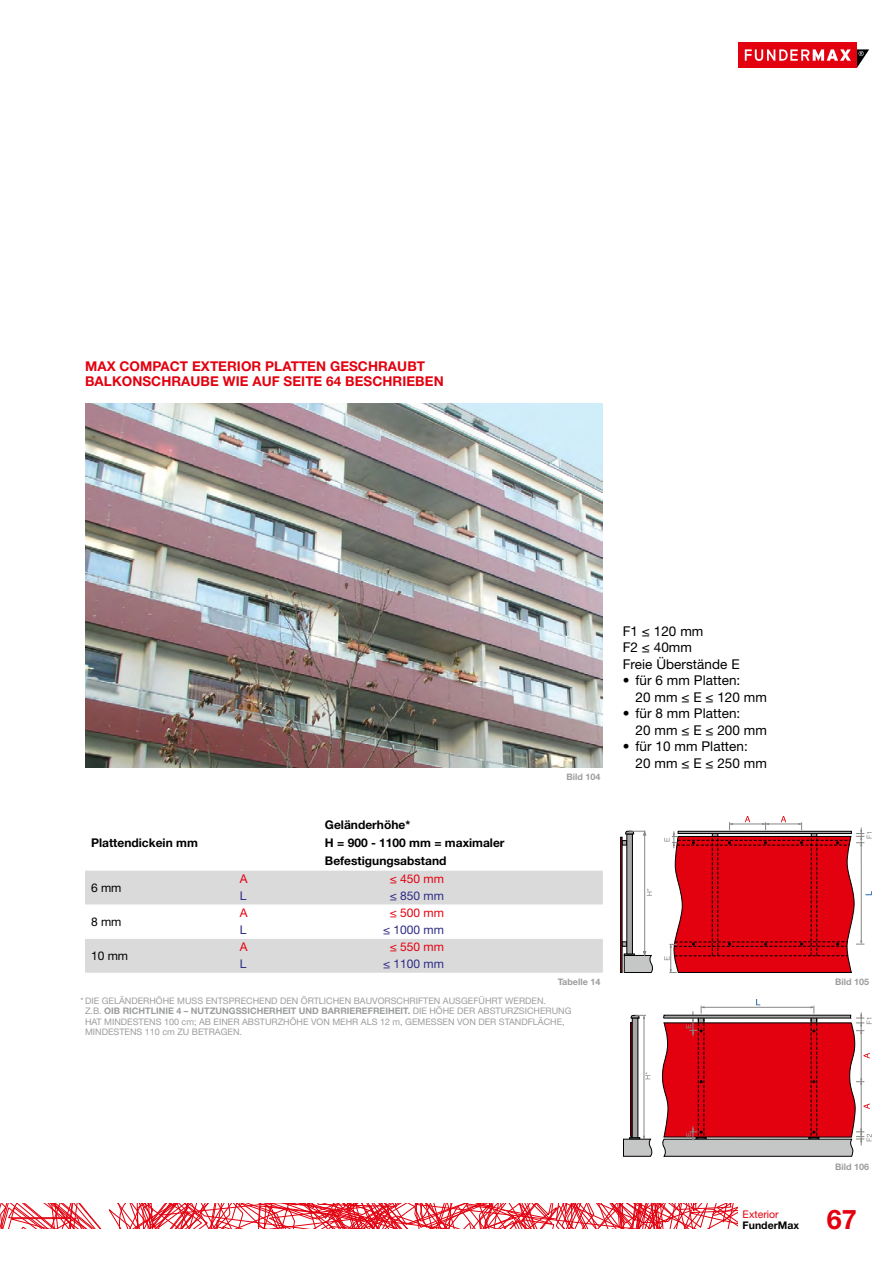
<style>
.page{position:relative;width:893px;height:1263px;background:#fff}
.page>*{position:absolute;margin:0;border:0;box-sizing:border-box;transform-origin:0 0}
.t1{font:700 27px "Helvetica Neue LT Pro";color:#e3000f}
.t2{font:13.5px/16.5px "Helvetica Neue LT Pro";letter-spacing:.005em;color:#000}
.t3{font:700 13.5px/15px "Helvetica Neue LT Pro";letter-spacing:.005em;color:#e3000f}
.t4{font:700 12px/18px "Helvetica Neue LT Pro";color:#000}
.t5{font:12px "Helvetica Neue LT Pro";color:#2d2b86}
.t6{font:12px "Helvetica Neue LT Pro";color:#e3000f}
.t7{font:12px "Helvetica Neue LT Pro";color:#000}
.t8{font:700 10.5px "Helvetica Neue LT Pro";color:#000}
.t9{font:10.5px "Helvetica Neue LT Pro";color:#e3000f}
.t10{font:9px/10.5px "Helvetica Neue LT Pro";color:#9c9d9d}
.t11{font:700 9px "Helvetica Neue LT Pro";color:#9c9d9d}
.s1{font-weight:700}
</style>
<div class="page">
<div style="left:738px;top:43px;width:119px;height:25px;background:#e3000f"></div>
<svg style="left:745px;top:49px;width:124px;height:19px"></svg>
<svg style="left:0;top:1203px;width:737px;height:26px"></svg>
<div style="left:85px;top:871px;width:518px;height:102px;background:#dadada"></div>
<svg style="left:85px;top:905px;width:518px;height:34px"></svg>
<img style="left:85px;top:404px;width:518px;height:363px">
<div style="left:627px;top:834px;width:5px;height:120px;background:#a7a7a8"></div>
<div style="left:627px;top:834px;width:6px;height:120px;border:1px solid #000"></div>
<div style="left:620px;top:837px;width:2px;height:136px;border:1px solid #000"></div>
<hr style="left:644px;top:832px;width:1px;height:123px;background:#878786">
<svg style="left:647px;top:888px;width:5px;height:8px"></svg>
<svg style="left:622px;top:830px;width:24px;height:15px"></svg>
<svg style="left:622px;top:942px;width:31px;height:31px"></svg>
<svg style="left:664px;top:816px;width:208px;height:157px"></svg>
<div style="left:630px;top:1022px;width:2px;height:114px;border:1px solid #000"></div>
<hr style="left:644px;top:1016px;width:1px;height:122px;background:#878786">
<svg style="left:645px;top:1072px;width:5px;height:7px"></svg>
<svg style="left:631px;top:1015px;width:15px;height:4px"></svg>
<div style="left:632px;top:1018px;width:6px;height:120px;background:#a7a7a8"></div>
<div style="left:632px;top:1018px;width:6px;height:120px;border:1px solid #000"></div>
<svg style="left:623px;top:1136px;width:29px;height:21px"></svg>
<svg style="left:662px;top:999px;width:210px;height:158px"></svg>
<h2 class="t3" style="left:85px;top:358px;width:360px">MAX COMPACT EXTERIOR PLATTEN GESCHRAUBT<br>BALKONSCHRAUBE WIE AUF SEITE 64 BESCHRIEBEN</h2>
<h3 class="t4" style="left:91px;top:833px;width:108px">Plattendickein mm</h3>
<h3 class="t7" style="left:91px;top:880px;width:32px">6 mm</h3>
<h3 class="t7" style="left:91px;top:914px;width:32px">8 mm</h3>
<h3 class="t7" style="left:91px;top:948px;width:39px">10 mm</h3>
<h3 class="t4" style="left:325px;top:815px;width:181px">Geländerhöhe*<br>H = 900 - 1100 mm = maximaler<br>Befestigungsabstand</h3>
<h3 class="t6" style="left:240px;top:872px;width:9px">A</h3>
<h3 class="t6" style="left:390px;top:872px;width:56px">≤ 450 mm</h3>
<h3 class="t5" style="left:240px;top:889px;width:8px">L</h3>
<h3 class="t5" style="left:390px;top:889px;width:56px">≤ 850 mm</h3>
<h3 class="t6" style="left:240px;top:906px;width:9px">A</h3>
<h3 class="t6" style="left:390px;top:906px;width:56px">≤ 500 mm</h3>
<h3 class="t5" style="left:240px;top:923px;width:8px">L</h3>
<h3 class="t5" style="left:383px;top:923px;width:62px">≤ 1000 mm</h3>
<h3 class="t6" style="left:240px;top:940px;width:9px">A</h3>
<h3 class="t6" style="left:390px;top:940px;width:56px">≤ 550 mm</h3>
<h3 class="t5" style="left:240px;top:957px;width:8px">L</h3>
<h3 class="t5" style="left:383px;top:957px;width:62px">≤ 1100 mm</h3>
<p class="t11" style="left:566px;top:771px;width:35px">Bild 104</p>
<p class="t11" style="left:558px;top:976px;width:44px">Tabelle 14</p>
<p class="t10" style="left:85px;top:995px;width:488px;text-indent:-4px">*DIE GELÄNDERHÖHE MUSS ENTSPRECHEND DEN ÖRTLICHEN BAUVORSCHRIFTEN AUSGEFÜHRT WERDEN.<br>Z.B. <span class="s1">OIB RICHTLINIE 4 – NUTZUNGSSICHERHEIT UND BARRIEREFREIHEIT.</span> DIE HÖHE DER ABSTURZSICHERUNG HAT MINDESTENS 100 cm; AB EINER ABSTURZHÖHE VON MEHR ALS 12 m, GEMESSEN VON DER STANDFLÄCHE, MINDESTENS 110 cm ZU BETRAGEN.</p>
<h2 class="t2" style="left:623px;top:622px;width:118px">F1 ≤ 120 mm<br>F2 ≤ 40mm<br>Freie Überstände E</h2>
<h2 class="t2" style="left:635px;top:672px;width:133px;text-indent:-13px">• für 6 mm Platten:<br>20 mm ≤ E ≤ 120 mm</h2>
<h2 class="t2" style="left:635px;top:705px;width:133px;text-indent:-13px">• für 8 mm Platten:<br>20 mm ≤ E ≤ 200 mm</h2>
<h2 class="t2" style="left:635px;top:738px;width:133px;text-indent:-13px">• für 10 mm Platten:<br>20 mm ≤ E ≤ 250 mm</h2>
<p class="t11" style="left:835px;top:976px;width:35px">Bild 105</p>
<p class="t9" style="left:743px;top:1208px;width:38px">Exterior</p>
<p class="t8" style="left:743px;top:1218px;width:58px">FunderMax</p>
<p class="t11" style="left:835px;top:1160px;width:35px">Bild 106</p>
<h1 class="t1" style="left:827px;top:1202px;width:32px">67</h1>
</div>
